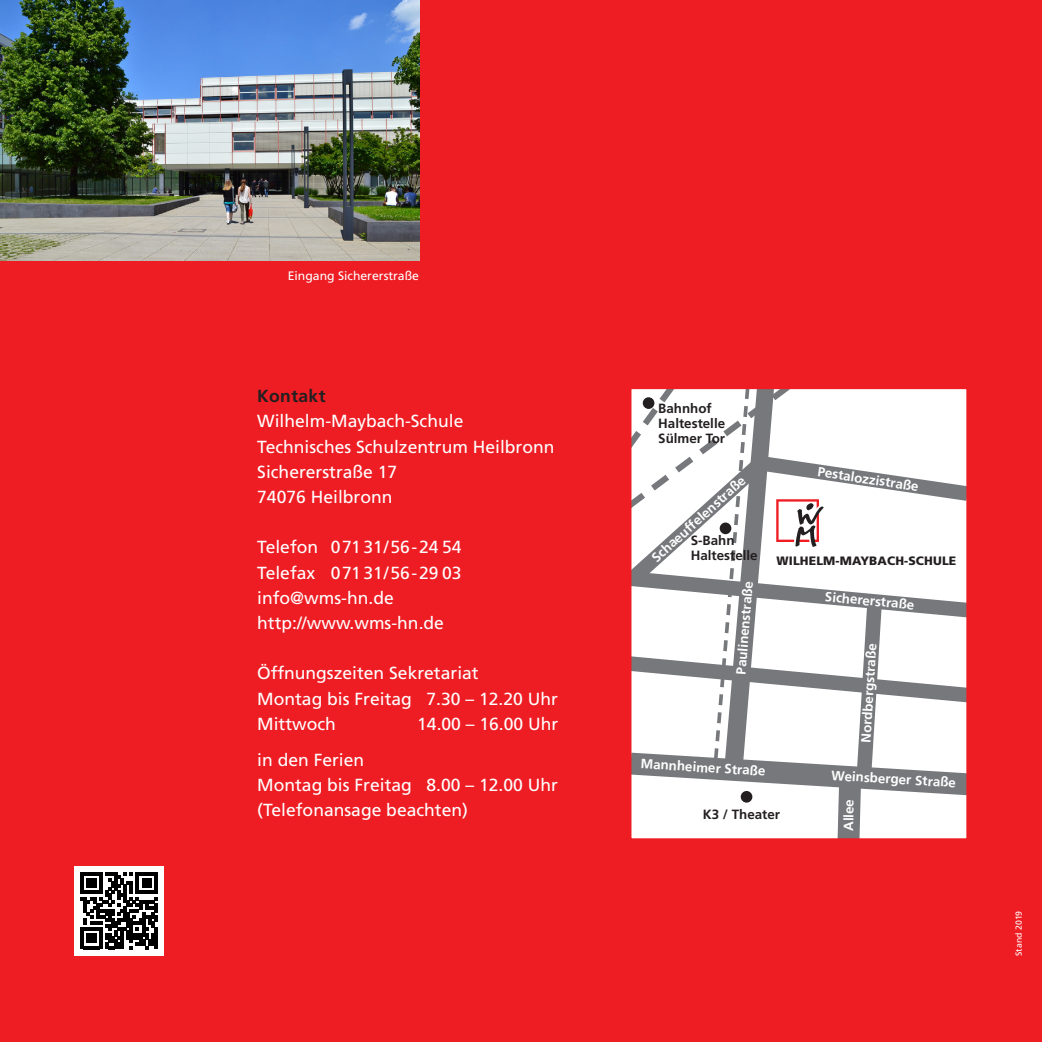
<style>
.page{position:relative;width:1042px;height:1042px;background:#ee1d23}
.page>*{position:absolute;margin:0;border:0;box-sizing:border-box;transform-origin:0 0}
.t1{font:17.5px/25.2px "Frutiger LT Pro";color:#fff}
.t2{font:700 17.5px "Frutiger LT Pro";letter-spacing:.02em;color:#231f20}
.t3{font:700 13.3px "Frutiger LT Pro";color:#fff}
.t4{font:700 13.3px/14.5px "Frutiger LT Pro";color:#231f20}
.t5{font:12.25px "Frutiger LT Pro";color:#fff}
.t6{font:900 12.08px "Frutiger LT Pro";letter-spacing:.01em;color:#231f20}
.t7{font:8.75px "Frutiger LT Pro";color:#fff}
</style>
<div class="page">
<div style="left:74px;top:866px;width:90px;height:89px;background:#fff"></div>
<svg style="left:81px;top:872px;width:76px;height:77px"></svg>
<hr style="left:154px;top:927px;width:3px;height:22px;background:#000">
<svg style="left:632px;top:390px;width:333px;height:447px;background:#e1e1e2"></svg>
<div style="left:643px;top:397px;width:11px;height:12px;background:#231f20;border-radius:50%"></div>
<div style="left:625px;top:383px;width:347px;height:461px;border:6px solid #ee1d23"></div>
<img style="left:0;top:0;width:419px;height:260px">
<p class="t5" style="left:288px;top:268px;width:133px">Eingang Sichererstraße</p>
<p class="t2" style="left:257px;top:386px;width:70px">Kontakt</p>
<p class="t1" style="left:257px;top:409px;width:299px">Wilhelm-Maybach-Schule<br>Technisches Schulzentrum Heilbronn<br>Sichererstraße 17<br>74076 Heilbronn</p>
<p class="t1" style="left:257px;top:535px;width:206px">Telefon 071 31/56-24 54<br>Telefax 071 31/56-29 03 info@wms-hn.de http://www.wms-hn.de</p>
<p class="t1" style="left:257px;top:661px;width:302px">Öffnungszeiten Sekretariat<br>Montag bis Freitag 7.30 – 12.20 Uhr<br>Mittwoch</p>
<p class="t1" style="left:417px;top:711px;width:143px">14.00 – 16.00 Uhr</p>
<p class="t1" style="left:257px;top:747px;width:302px">in den Ferien<br>Montag bis Freitag 8.00 – 12.00 Uhr (Telefonansage beachten)</p>
<p class="t4" style="left:658px;top:401px;width:68px">Bahnhof<br>Haltestelle<br>Sülmer Tor</p>
<p class="t3" style="left:648px;top:553px;width:122px;rotate:-42deg">Schaeuffelenstraße</p>
<p class="t4" style="left:691px;top:533px;width:68px">S-Bahn<br>Haltestelle</p>
<p class="t3" style="left:733px;top:673px;width:95px;rotate:-85deg">Paulinenstraße</p>
<p class="t3" style="left:641px;top:755px;width:126px;rotate:4deg">Mannheimer Straße</p>
<p class="t3" style="left:819px;top:464px;width:103px;rotate:8deg">Pestalozzistraße</p>
<p class="t6" style="left:776px;top:554px;width:181px">WILHELM-MAYBACH-SCHULE</p>
<p class="t3" style="left:825px;top:589px;width:91px;rotate:5deg">Sichererstraße</p>
<p class="t3" style="left:857px;top:742px;width:101px;rotate:-86deg">Nordbergstraße</p>
<p class="t3" style="left:832px;top:767px;width:126px;rotate:4deg">Weinsberger Straße</p>
<p class="t4" style="left:703px;top:807px;width:79px">K3 / Theater</p>
<p class="t3" style="left:840px;top:831px;width:33px;rotate:-89deg">Allee</p>
<p class="t7" style="left:1014px;top:956px;width:47px;rotate:-90deg">Stand 2019</p>
</div>
